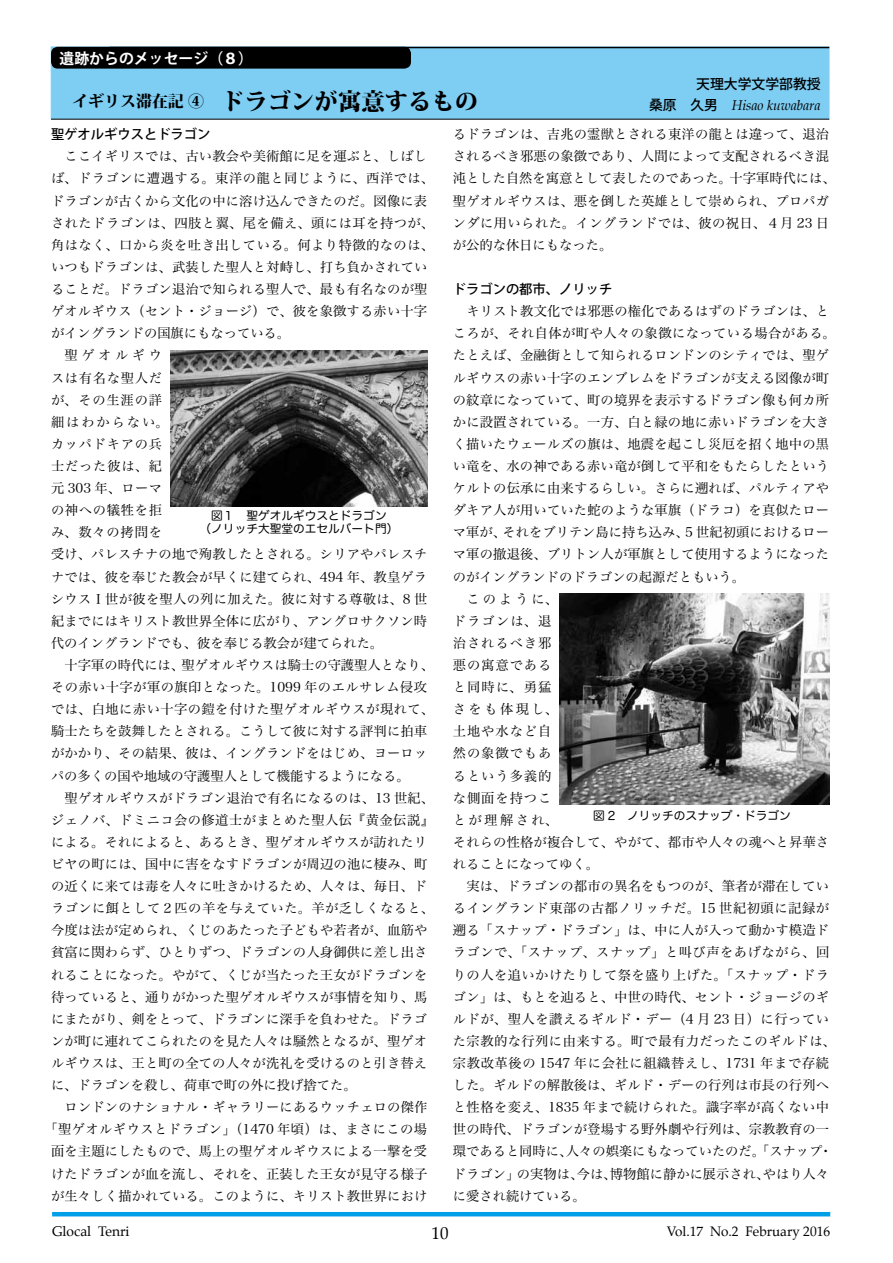
<style>
.page{position:relative;width:893px;height:1263px;background:#fff}
.page>*{position:absolute;margin:0;border:0;box-sizing:border-box;transform-origin:0 0}
.t1{font:800 23.4px "Koz Min Pro";color:#000}
.t2{font:16.95px "Palatino";color:#000}
.t3{font:700 14.85px "Koz Go Pro";color:#fff}
.t4{font:italic 13.8px "Palatino";letter-spacing:-.005em;color:#000}
.t5{font:13.8px "Palatino";color:#000}
.t6{font:500 13.8px "Koz Go Pro";color:#000}
.t7{font:13.5px "Palatino";color:#000}
.t8{font:13.35px/22px "Hira Min Pro W3";letter-spacing:.015em;color:#000}
.t9{font:13.35px "Hira Min Pro W3";letter-spacing:.035em;color:#000}
.t10{font:13.35px "Hira Min Pro W3";letter-spacing:.04em;color:#000}
.t11{font:13.35px "Hira Min Pro W3";letter-spacing:.07em;color:#000}
.t12{font:13.35px "Hira Min Pro W3";letter-spacing:.045em;color:#000}
.t13{font:500 13.35px "Koz Go Pro";color:#000}
.t14{font:13.35px "Hira Min Pro W3";letter-spacing:.05em;color:#000}
.t15{font:13.35px "Hira Min Pro W3";letter-spacing:.145em;color:#000}
.t16{font:11.7px/13.8px "Hira Maru Pro W4";color:#000;text-align:center}
.s1{font-size:15.9px}
.s2{font-family:"Koz Go Pro";font-weight:500;font-style:normal}
</style>
<div class="page">
<hr style="left:52px;top:1212px;width:778px;height:4px;background:#00a0e9">
<div style="left:51px;top:47px;width:778px;height:72px;background:#7ecef4;border:1px solid #7ecef4"></div>
<hr style="left:51px;top:119px;width:778px;height:1px;background:#000">
<hr style="left:109px;top:47px;width:720px;height:1px;background:#000">
<div style="left:51px;top:47px;width:360px;height:22px;background:#000;border-radius:7px"></div>
<img style="left:171px;top:350px;width:256px;height:156px">
<img style="left:560px;top:593px;width:269px;height:212px">
<p class="t3" style="left:60px;top:49px;width:195px">遺跡からのメッセージ（８）</p>
<h1 class="t1" style="left:72px;top:84px;width:408px"><span class="s1">イギリス滞在記 ④</span> ドラゴンが寓意するもの</h1>
<p class="t6" style="left:696px;top:75px;width:126px">天理大学文学部教授</p>
<p class="t4" style="left:635px;top:94px;width:187px"><span class="s2">　桑原　久男　</span>Hisao kuwabara</p>
<p class="t13" style="left:51px;top:126px;width:161px">聖ゲオルギウスとドラゴン</p>
<p class="t8" style="left:65px;top:144px;width:364px">ここイギリスでは、古い教会や美術館に足を運ぶと、しばし</p>
<p class="t9" style="left:51px;top:167px;width:385px">ば、ドラゴンに遭遇する。東洋の龍と同じように、西洋では、</p>
<p class="t8" style="left:51px;top:188px;width:378px">ドラゴンが古くから文化の中に溶け込んできたのだ。図像に表</p>
<p class="t9" style="left:51px;top:211px;width:385px">されたドラゴンは、四肢と翼、尾を備え、頭には耳を持つが、</p>
<p class="t9" style="left:51px;top:233px;width:384px">角はなく、口から炎を吐き出している。何より特徴的なのは、</p>
<p class="t8" style="left:51px;top:255px;width:378px">いつもドラゴンは、武装した聖人と対峙し、打ち負かされてい</p>
<p class="t8" style="left:51px;top:277px;width:378px">ることだ。ドラゴン退治で知られる聖人で、最も有名なのが聖</p>
<p class="t8" style="left:51px;top:299px;width:378px">ゲオルギウス（セント・ジョージ）で、彼を象徴する赤い十字</p>
<p class="t8" style="left:51px;top:321px;width:241px">がイングランドの国旗にもなっている。</p>
<p class="t8" style="left:65px;top:343px;width:99px">聖ゲオルギウ</p>
<p class="t14" style="left:51px;top:366px;width:113px">スは有名な聖人だ</p>
<p class="t8" style="left:51px;top:387px;width:113px">が、その生涯の詳</p>
<p class="t15" style="left:51px;top:410px;width:119px">細はわからない。</p>
<p class="t14" style="left:51px;top:432px;width:113px">カッパドキアの兵</p>
<p class="t8" style="left:51px;top:454px;width:113px">士だった彼は、紀</p>
<p class="t8" style="left:51px;top:476px;width:113px">元 303 年、ローマ</p>
<p class="t14" style="left:51px;top:499px;width:113px">の神への犠牲を拒</p>
<p class="t8" style="left:51px;top:520px;width:113px">み、数々の拷問を</p>
<p class="t8" style="left:51px;top:542px;width:378px">受け、パレスチナの地で殉教したとされる。シリアやパレスチ</p>
<p class="t8" style="left:51px;top:564px;width:378px">ナでは、彼を奉じた教会が早くに建てられ、494 年、教皇ゲラ</p>
<p class="t8" style="left:51px;top:586px;width:378px">シウスⅠ世が彼を聖人の列に加えた。彼に対する尊敬は、8 世</p>
<p class="t8" style="left:51px;top:608px;width:378px">紀までにはキリスト教世界全体に広がり、アングロサクソン時</p>
<p class="t8" style="left:51px;top:631px;width:334px">代のイングランドでも、彼を奉じる教会が建てられた。</p>
<p class="t8" style="left:65px;top:653px;width:371px">十字軍の時代には、聖ゲオルギウスは騎士の守護聖人となり、</p>
<p class="t8" style="left:51px;top:675px;width:378px">その赤い十字が軍の旗印となった。1099 年のエルサレム侵攻</p>
<p class="t9" style="left:51px;top:698px;width:385px">では、白地に赤い十字の鎧を付けた聖ゲオルギウスが現れて、</p>
<p class="t8" style="left:51px;top:719px;width:378px">騎士たちを鼓舞したとされる。こうして彼に対する評判に拍車</p>
<p class="t8" style="left:51px;top:741px;width:378px">がかかり、その結果、彼は、イングランドをはじめ、ヨーロッ</p>
<p class="t8" style="left:51px;top:763px;width:360px">パの多くの国や地域の守護聖人として機能するようになる。</p>
<p class="t8" style="left:65px;top:785px;width:371px">聖ゲオルギウスがドラゴン退治で有名になるのは、13 世紀、</p>
<p class="t9" style="left:51px;top:808px;width:385px">ジェノバ、ドミニコ会の修道士がまとめた聖人伝『黄金伝説』</p>
<p class="t8" style="left:51px;top:830px;width:378px">による。それによると、あるとき、聖ゲオルギウスが訪れたリ</p>
<p class="t8" style="left:51px;top:852px;width:378px">ビヤの町には、国中に害をなすドラゴンが周辺の池に棲み、町</p>
<p class="t8" style="left:51px;top:874px;width:378px">の近くに来ては毒を人々に吐きかけるため、人々は、毎日、ド</p>
<p class="t9" style="left:51px;top:897px;width:385px">ラゴンに餌として２匹の羊を与えていた。羊が乏しくなると、</p>
<p class="t8" style="left:51px;top:918px;width:378px">今度は法が定められ、くじのあたった子どもや若者が、血筋や</p>
<p class="t8" style="left:51px;top:940px;width:378px">貧富に関わらず、ひとりずつ、ドラゴンの人身御供に差し出さ</p>
<p class="t8" style="left:51px;top:962px;width:378px">れることになった。やがて、くじが当たった王女がドラゴンを</p>
<p class="t8" style="left:51px;top:984px;width:378px">待っていると、通りがかった聖ゲオルギウスが事情を知り、馬</p>
<p class="t8" style="left:51px;top:1006px;width:378px">にまたがり、剣をとって、ドラゴンに深手を負わせた。ドラゴ</p>
<p class="t8" style="left:51px;top:1029px;width:378px">ンが町に連れてこられたのを見た人々は騒然となるが、聖ゲオ</p>
<p class="t8" style="left:51px;top:1051px;width:378px">ルギウスは、王と町の全ての人々が洗礼を受けるのと引き替え</p>
<p class="t8" style="left:51px;top:1073px;width:320px">に、ドラゴンを殺し、荷車で町の外に投げ捨てた。　</p>
<p class="t8" style="left:65px;top:1095px;width:364px">ロンドンのナショナル・ギャラリーにあるウッチェロの傑作</p>
<p class="t8" style="left:44px;top:1117px;width:384px">「聖ゲオルギウスとドラゴン」（1470 年頃）は、まさにこの場</p>
<p class="t8" style="left:51px;top:1139px;width:378px">面を主題にしたもので、馬上の聖ゲオルギウスによる一撃を受</p>
<p class="t8" style="left:51px;top:1161px;width:378px">けたドラゴンが血を流し、それを、正装した王女が見守る様子</p>
<p class="t8" style="left:51px;top:1183px;width:378px">が生々しく描かれている。このように、キリスト教世界におけ</p>
<p class="t16" style="left:200px;top:507px;width:200px">図１　聖ゲオルギウスとドラゴン<br>（ノリッチ大聖堂のエセルバート門）</p>
<p class="t8" style="left:453px;top:122px;width:384px">るドラゴンは、吉兆の霊獣とされる東洋の龍とは違って、退治されるべき邪悪の象徴であり、人間によって支配されるべき混沌とした自然を寓意として表したのであった。十字軍時代には、聖ゲオルギウスは、悪を倒した英雄として崇められ、プロパガンダに用いられた。イングランドでは、彼の祝日、４月 23 日が公的な休日にもなった。</p>
<p class="t13" style="left:453px;top:281px;width:161px">ドラゴンの都市、ノリッチ</p>
<p class="t8" style="left:466px;top:299px;width:364px">キリスト教文化では邪悪の権化であるはずのドラゴンは、と</p>
<p class="t9" style="left:453px;top:322px;width:385px">ころが、それ自体が町や人々の象徴になっている場合がある。</p>
<p class="t8" style="left:453px;top:343px;width:378px">たとえば、金融街として知られるロンドンのシティでは、聖ゲ</p>
<p class="t8" style="left:453px;top:365px;width:378px">ルギウスの赤い十字のエンブレムをドラゴンが支える図像が町</p>
<p class="t8" style="left:453px;top:387px;width:378px">の紋章になっていて、町の境界を表示するドラゴン像も何カ所</p>
<p class="t8" style="left:453px;top:409px;width:378px">かに設置されている。一方、白と緑の地に赤いドラゴンを大き</p>
<p class="t8" style="left:453px;top:432px;width:378px">く描いたウェールズの旗は、地震を起こし災厄を招く地中の黒</p>
<p class="t8" style="left:453px;top:454px;width:378px">い竜を、水の神である赤い竜が倒して平和をもたらしたという</p>
<p class="t8" style="left:453px;top:476px;width:378px">ケルトの伝承に由来するらしい。さらに遡れば、パルティアや</p>
<p class="t8" style="left:453px;top:498px;width:378px">ダキア人が用いていた蛇のような軍旗（ドラコ）を真似たロー</p>
<p class="t8" style="left:453px;top:520px;width:378px">マ軍が、それをブリテン島に持ち込み、5 世紀初頭におけるロー</p>
<p class="t8" style="left:453px;top:542px;width:378px">マ軍の撤退後、ブリトン人が軍旗として使用するようになった</p>
<p class="t8" style="left:453px;top:564px;width:294px">のがイングランドのドラゴンの起源だともいう。</p>
<p class="t8" style="left:466px;top:586px;width:93px">このように、</p>
<p class="t8" style="left:453px;top:608px;width:100px">ドラゴンは、退</p>
<p class="t11" style="left:453px;top:631px;width:100px">治されるべき邪</p>
<p class="t11" style="left:453px;top:653px;width:100px">悪の寓意である</p>
<p class="t8" style="left:453px;top:675px;width:100px">と同時に、勇猛</p>
<p class="t8" style="left:453px;top:697px;width:107px">さをも体現し、</p>
<p class="t11" style="left:453px;top:720px;width:100px">土地や水など自</p>
<p class="t11" style="left:453px;top:742px;width:100px">然の象徴でもあ</p>
<p class="t11" style="left:453px;top:764px;width:100px">るという多義的</p>
<p class="t11" style="left:453px;top:786px;width:100px">な側面を持つこ</p>
<p class="t8" style="left:453px;top:807px;width:107px">とが理解され、</p>
<p class="t8" style="left:453px;top:830px;width:378px">それらの性格が複合して、やがて、都市や人々の魂へと昇華さ</p>
<p class="t8" style="left:453px;top:852px;width:148px">れることになってゆく。</p>
<p class="t8" style="left:466px;top:874px;width:364px">実は、ドラゴンの都市の異名をもつのが、筆者が滞在してい</p>
<p class="t10" style="left:453px;top:897px;width:378px">るイングランド東部の古都ノリッチだ。15 世紀初頭に記録が</p>
<p class="t8" style="left:453px;top:918px;width:378px">遡る「スナップ・ドラゴン」は、中に人が入って動かす模造ド</p>
<p class="t9" style="left:453px;top:941px;width:378px">ラゴンで、「スナップ、スナップ」と叫び声をあげながら、回</p>
<p class="t9" style="left:453px;top:963px;width:378px">りの人を追いかけたりして祭を盛り上げた。「スナップ・ドラ</p>
<p class="t8" style="left:453px;top:984px;width:378px">ゴン」は、もとを辿ると、中世の時代、セント・ジョージのギ</p>
<p class="t10" style="left:453px;top:1007px;width:378px">ルドが、聖人を讃えるギルド・デー（4 月 23 日）に行ってい</p>
<p class="t9" style="left:453px;top:1029px;width:385px">た宗教的な行列に由来する。町で最有力だったこのギルドは、</p>
<p class="t12" style="left:453px;top:1051px;width:378px">宗教改革後の 1547 年に会社に組織替えし、1731 年まで存続</p>
<p class="t8" style="left:453px;top:1073px;width:378px">した。ギルドの解散後は、ギルド・デーの行列は市長の行列へ</p>
<p class="t9" style="left:453px;top:1096px;width:378px">と性格を変え、1835 年まで続けられた。識字率が高くない中</p>
<p class="t8" style="left:453px;top:1117px;width:378px">世の時代、ドラゴンが登場する野外劇や行列は、宗教教育の一</p>
<p class="t8" style="left:453px;top:1139px;width:381px">環であると同時に、人々の娯楽にもなっていたのだ。「スナップ・</p>
<p class="t8" style="left:453px;top:1161px;width:378px">ドラゴン」の実物は、今は、博物館に静かに展示され、やはり人々</p>
<p class="t8" style="left:453px;top:1183px;width:134px">に愛され続けている。</p>
<p class="t16" style="left:593px;top:808px;width:199px">図 2　ノリッチのスナップ・ドラゴン</p>
<p class="t5" style="left:52px;top:1220px;width:79px">Glocal Tenri</p>
<p class="t2" style="left:432px;top:1219px;width:19px">10</p>
<p class="t7" style="left:667px;top:1220px;width:165px">Vol.17 No.2 February 2016</p>
</div>
